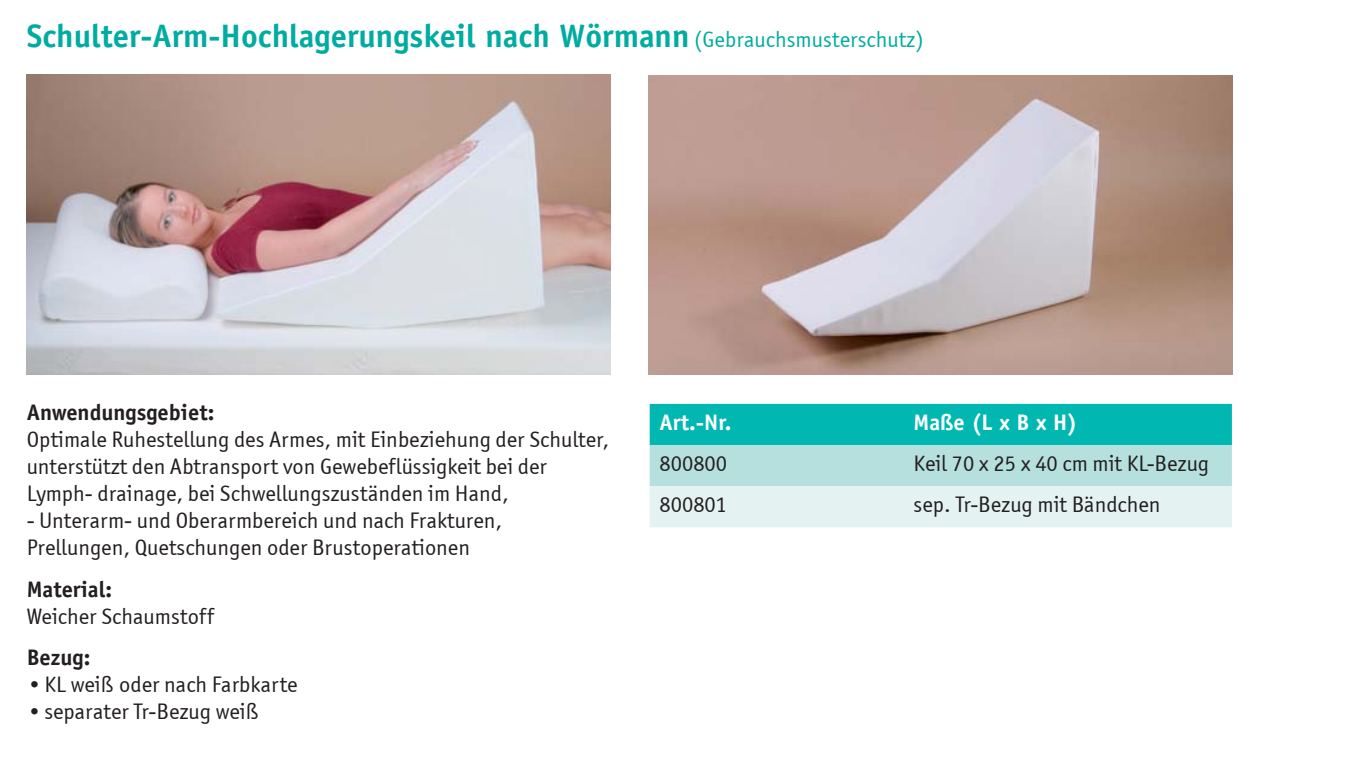
<style>
.page{position:relative;width:1350px;height:757px;background:#fff}
.page>*{position:absolute;margin:0;border:0;box-sizing:border-box;transform-origin:0 0}
.t1{font:700 32.5px "Officina Sans";color:#00aca1}
.t2{font:22.5px/27px "Officina Sans ITCTT Book";color:#231f20}
.t3{font:700 22.5px "Officina Sans";color:#231f20}
.t4{font:700 22.5px "Officina Sans";color:#fff}
.s1{font-family:"Officina Sans ITCTT Book";font-weight:400;font-size:22.5px}
</style>
<div class="page">
<img style="left:26px;top:75px;width:585px;height:299px">
<img style="left:649px;top:75px;width:583px;height:299px">
<svg style="left:649px;top:403px;width:582px;height:124px;background:#89d9d5"></svg>
<h1 class="t1" style="left:27px;top:23px;width:898px">Schulter-Arm-Hochlagerungskeil nach Wörmann <span class="s1">(Gebrauchsmusterschutz)</span></h1>
<p class="t3" style="left:27px;top:403px;width:189px">Anwendungsgebiet:</p>
<p class="t2" style="left:27px;top:426px;width:584px">Optimale Ruhestellung des Armes, mit Einbeziehung der Schulter, unterstützt den Abtransport von Gewebeflüssigkeit bei der<br>Lymph- drainage, bei Schwellungszuständen im Hand,</p>
<p class="t2" style="left:27px;top:507px;width:477px">- Unterarm- und Oberarmbereich und nach Frakturen,<br>Prellungen, Quetschungen oder Brustoperationen</p>
<p class="t3" style="left:27px;top:580px;width:87px">Material:</p>
<p class="t2" style="left:27px;top:602px;width:188px">Weicher Schaumstoff</p>
<p class="t3" style="left:27px;top:648px;width:65px">Bezug:</p>
<p class="t2" style="left:27px;top:670px;width:272px">• KL weiß oder nach Farbkarte</p>
<p class="t2" style="left:27px;top:697px;width:234px">• separater Tr-Bezug weiß</p>
<p class="t4" style="left:659px;top:413px;width:73px">Art.-Nr.</p>
<p class="t4" style="left:913px;top:413px;width:165px">Maße (L x B x H)</p>
<p class="t2" style="left:659px;top:449px;width:69px">800800</p>
<p class="t2" style="left:913px;top:449px;width:297px">Keil 70 x 25 x 40 cm mit KL-Bezug</p>
<p class="t2" style="left:659px;top:490px;width:69px">800801</p>
<p class="t2" style="left:913px;top:490px;width:248px">sep. Tr-Bezug mit Bändchen</p>
</div>
